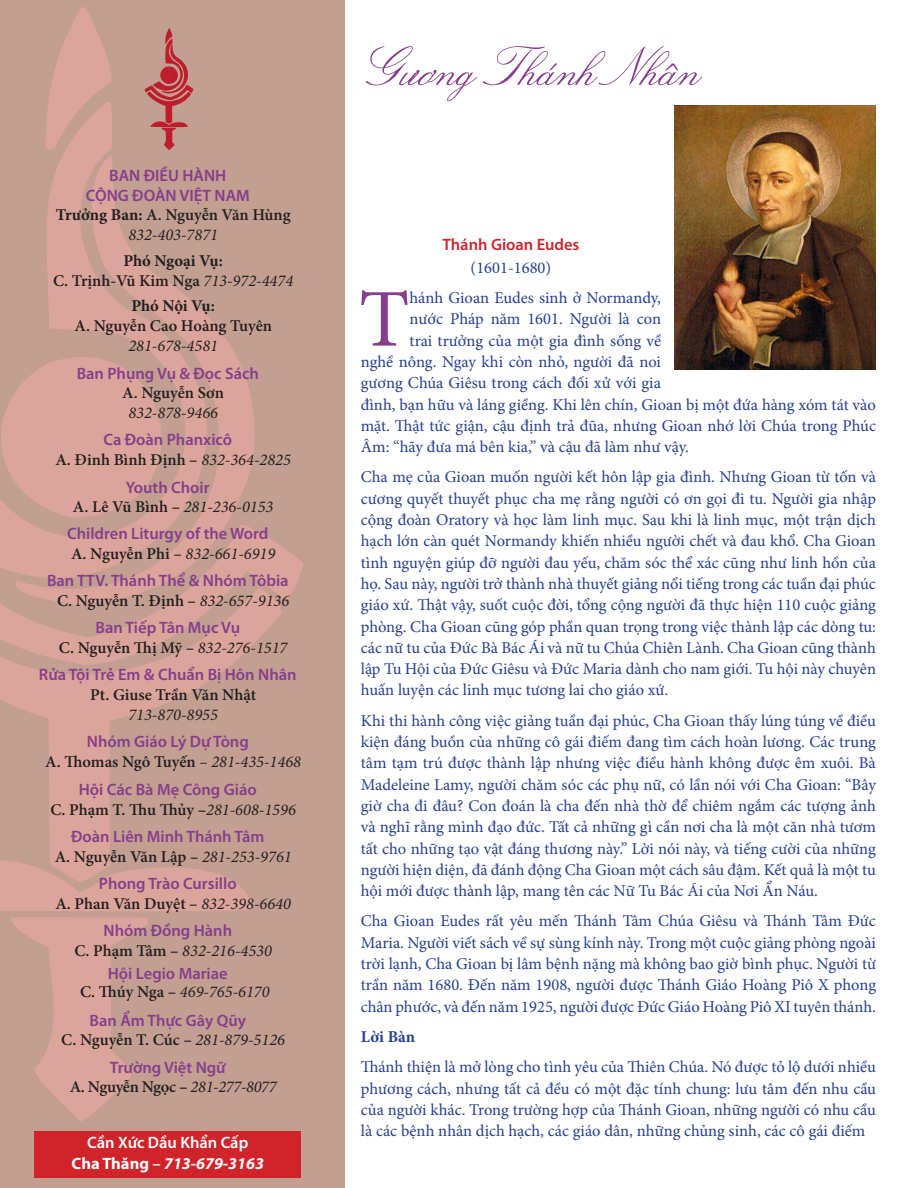
<style>
.page{position:relative;width:918px;height:1188px;background:#fff}
.page>*{position:absolute;margin:0;border:0;box-sizing:border-box;transform-origin:0 0}
.BigCap{font:82.05px "Minion Pro";color:#863e8c}
.t1{font:54px "UVN Hoa Tay 1";color:#863e8c}
.BigCap-2{font:16.5px/21.3px "Minion Pro";color:#253f8e;text-align:justify}
.BDH{font:600 16.5px/19.8px "Minion Pro";letter-spacing:-.005em;color:#231f20;text-align:center}
.BanColor{font:600 16.5px/19.8px "Myriad Pro";color:#863e8c;text-align:center}
.BDH-2{font:italic 16.5px/19.8px "Minion Pro";color:#231f20;text-align:center}
.BDH-3{font:600 16.5px "Minion Pro";letter-spacing:-.025em;color:#231f20}
.Ban{font:italic 16.5px "Minion Pro";color:#231f20}
.BDH-4{font:italic 700 16.5px "Myriad Pro";color:#fff}
.Ban-2{font:600 16.5px "Myriad Pro";color:#fff}
.Ban-3{font:600 16.5px "Myriad Pro";color:#d1232a}
.t2{font:700 16.5px "Minion Pro";color:#253f8e}
.s1{font-weight:700}
.s2{font-weight:400;font-style:italic}
.s3{font-weight:600;font-style:normal}
.s4{font-weight:700;font-style:normal}
.s5{font-style:normal}
</style>
<div class="page">
<div style="left:0;top:0;width:345px;height:1188px;background:#c39f91"></div>
<svg style="left:0;top:7px;width:303px;height:1114px"></svg>
<div style="left:34px;top:1131px;width:267px;height:47px;background:#d1232a"></div>
<svg style="left:145px;top:28px;width:48px;height:122px"></svg>
<img style="left:675px;top:105px;width:201px;height:264px">
<p class="BanColor" style="left:86px;top:165px;width:165px">BAN ĐIỀU HÀNH<br>CỘNG ĐOÀN VIỆT NAM</p>
<p class="BDH" style="left:56px;top:205px;width:236px"><span class="s1">Trưởng Ban:</span> A. Nguyễn Văn Hùng<br><span class="s2">832-403-7871</span></p>
<p class="BDH" style="left:53px;top:250px;width:242px"><span class="s1">Phó Ngoại Vụ:<br></span>C. Trịnh-Vũ Kim Nga <span class="s2">713-972-4474</span></p>
<p class="BDH" style="left:74px;top:296px;width:199px"><span class="s1">Phó Nội Vụ:<br></span>A. Nguyễn Cao Hoàng Tuyên<br><span class="s2">281-678-4581</span></p>
<p class="BDH-2" style="left:122px;top:383px;width:103px"><span class="s3">A. Nguyễn Sơn<br></span>832-878-9466</p>
<p class="BDH" style="left:55px;top:450px;width:237px">A. Đinh Bình Định <span class="s1">–</span> <span class="s2">832-364-2825</span></p>
<p class="BDH-2" style="left:73px;top:497px;width:202px"><span class="s3">A. Lê Vũ Bình</span> <span class="s4">–</span> 281-236-0153</p>
<p class="BDH" style="left:71px;top:544px;width:206px">A. Nguyễn Phi – <span class="s2">832-661-6919</span></p>
<p class="BDH" style="left:57px;top:591px;width:234px">C. Nguyễn T. Định <span class="s1">–</span> <span class="s2">832-657-9136</span></p>
<p class="BDH" style="left:59px;top:638px;width:230px">C. Nguyễn Thị Mỹ <span class="s1">–</span> <span class="s2">832-276-1517</span></p>
<p class="BDH" style="left:90px;top:685px;width:168px">Pt. Giuse Trần Văn Nhật<br><span class="s2">713-870-8955</span></p>
<p class="BDH" style="left:45px;top:752px;width:257px">A. Thomas Ngô Tuyến <span class="s2">– 281-435-1468</span></p>
<p class="BDH" style="left:50px;top:799px;width:247px">C. Phạm T. Thu Thủy <span class="s1">–</span><span class="s2">281-608-1596</span></p>
<p class="BDH" style="left:55px;top:846px;width:239px">A. Nguyễn Văn Lập <span class="s1">–</span> <span class="s2">281-253-9761</span></p>
<p class="BDH" style="left:55px;top:893px;width:237px">A. Phan Văn Duyệt <span class="s1">–</span> <span class="s2">832-398-6640</span></p>
<p class="BDH-2" style="left:74px;top:941px;width:199px"><span class="s3">C. Phạm Tâm</span> <span class="s4">–</span> 832-216-4530</p>
<p class="Ban" style="left:80px;top:981px;width:191px"><span class="s3">C. Thúy Nga</span> <span class="s4">–</span> 469-765-6170</p>
<p class="BDH" style="left:61px;top:1030px;width:225px">C. Nguyễn T. Cúc <span class="s1">–</span> <span class="s2">281-879-5126</span></p>
<p class="BDH-3" style="left:70px;top:1076px;width:209px">A. Nguyễn Ngọc <span class="s1">–</span> <span class="s2">281-277-8077</span></p>
<p class="BanColor" style="left:77px;top:363px;width:184px">Ban Phụng Vụ &amp; Đọc Sách</p>
<p class="BanColor" style="left:104px;top:429px;width:130px">Ca Đoàn Phanxicô</p>
<p class="BanColor" style="left:126px;top:477px;width:85px">Youth Choir</p>
<p class="BanColor" style="left:67px;top:523px;width:203px">Children Liturgy of the Word</p>
<p class="BanColor" style="left:47px;top:570px;width:243px">Ban TTV. Thánh Thể &amp; Nhóm Tôbia</p>
<p class="BanColor" style="left:96px;top:617px;width:146px">Ban Tiếp Tân Mục Vụ</p>
<p class="BanColor" style="left:39px;top:665px;width:259px">Rửa Tội Trẻ Em &amp; Chuẩn Bị Hôn Nhân</p>
<p class="BanColor" style="left:87px;top:732px;width:164px">Nhóm Giáo Lý Dự Tòng</p>
<p class="BanColor" style="left:79px;top:779px;width:179px">Hội Các Bà Mẹ Công Giáo</p>
<p class="BanColor" style="left:71px;top:826px;width:195px">Đoàn Liên Minh Thánh Tâm</p>
<p class="BanColor" style="left:99px;top:873px;width:139px">Phong Trào Cursillo</p>
<p class="BanColor" style="left:103px;top:920px;width:130px">Nhóm Đồng Hành</p>
<p class="BanColor" style="left:108px;top:963px;width:121px">Hội Legio Mariae</p>
<p class="BanColor" style="left:90px;top:1010px;width:158px">Ban Ẩm Thực Gây Qũy</p>
<p class="BanColor" style="left:110px;top:1057px;width:117px">Trường Việt Ngữ</p>
<p class="Ban-2" style="left:87px;top:1132px;width:163px">Cần Xức Dầu Khẩn Cấp</p>
<p class="BDH-4" style="left:72px;top:1153px;width:194px"><span class="s5">Cha Thăng</span> <span class="s3">–</span> 713-679-3163</p>
<p class="t1" style="left:361px;top:31px;width:342px">Gương Thánh Nhân</p>
<p class="Ban-3" style="left:442px;top:234px;width:139px">Thánh Gioan Eudes</p>
<p class="BigCap-2" style="left:471px;top:257px;width:82px">(1601-1680)</p>
<p class="BigCap" style="left:359px;top:264px;width:52px">T</p>
<p class="BigCap-2" style="left:410px;top:287px;width:253px">hánh Gioan Eudes sinh ở Normandy,</p>
<p class="BigCap-2" style="left:410px;top:308px;width:253px">nước Pháp năm 1601. Người là con</p>
<p class="BigCap-2" style="left:410px;top:330px;width:253px">trai trưởng của một gia đình sống về</p>
<p class="BigCap-2" style="left:361px;top:351px;width:302px">nghề nông. Ngay khi còn nhỏ, người đã noi</p>
<p class="BigCap-2" style="left:361px;top:372px;width:302px">gương Chúa Giêsu trong cách đối xử với gia</p>
<p class="BigCap-2" style="left:361px;top:394px;width:517px">đình, bạn hữu và láng giềng. Khi lên chín, Gioan bị một đứa hàng xóm tát vào</p>
<p class="BigCap-2" style="left:361px;top:415px;width:517px">mặt. Thật tức giận, cậu định trả đũa, nhưng Gioan nhớ lời Chúa trong Phúc</p>
<p class="BigCap-2" style="left:361px;top:436px;width:329px">Âm: “hãy đưa má bên kia,” và cậu đã làm như vậy.</p>
<p class="BigCap-2" style="left:361px;top:467px;width:517px">Cha mẹ của Gioan muốn người kết hôn lập gia đình. Nhưng Gioan từ tốn và cương quyết thuyết phục cha mẹ rằng người có ơn gọi đi tu. Người gia nhập cộng đoàn Oratory và học làm linh mục. Sau khi là linh mục, một trận dịch hạch lớn càn quét Normandy khiến nhiều người chết và đau khổ. Cha Gioan tình nguyện giúp đỡ người đau yếu, chăm sóc thể xác cũng như linh hồn của họ. Sau này, người trở thành nhà thuyết giảng nổi tiếng trong các tuần đại phúc giáo xứ. Thật vậy, suốt cuộc đời, tổng cộng người đã thực hiện 110 cuộc giảng phòng. Cha Gioan cũng góp phần quan trọng trong việc thành lập các dòng tu: các nữ tu của Ðức Bà Bác Ái và nữ tu Chúa Chiên Lành. Cha Gioan cũng thành lập Tu Hội của Ðức Giêsu và Ðức Maria dành cho nam giới. Tu hội này chuyên huấn luyện các linh mục tương lai cho giáo xứ.</p>
<p class="BigCap-2" style="left:361px;top:710px;width:517px">Khi thi hành công việc giảng tuần đại phúc, Cha Gioan thấy lúng túng về điều kiện đáng buồn của những cô gái điếm đang tìm cách hoàn lương. Các trung tâm tạm trú được thành lập nhưng việc điều hành không được êm xuôi. Bà Madeleine Lamy, người chăm sóc các phụ nữ, có lần nói với Cha Gioan: “Bây giờ cha đi đâu? Con đoán là cha đến nhà thờ để chiêm ngắm các tượng ảnh và nghĩ rằng mình đạo đức. Tất cả những gì cần nơi cha là một căn nhà tươm tất cho những tạo vật đáng thương này.” Lời nói này, và tiếng cười của những người hiện diện, đã đánh động Cha Gioan một cách sâu đậm. Kết quả là một tu hội mới được thành lập, mang tên các Nữ Tu Bác Ái của Nơi Ẩn Náu.</p>
<p class="BigCap-2" style="left:361px;top:911px;width:517px">Cha Gioan Eudes rất yêu mến Thánh Tâm Chúa Giêsu và Thánh Tâm Ðức Maria. Người viết sách về sự sùng kính này. Trong một cuộc giảng phòng ngoài trời lạnh, Cha Gioan bị lâm bệnh nặng mà không bao giờ bình phục. Người từ trần năm 1680. Ðến năm 1908, người được Thánh Giáo Hoàng Piô X phong chân phước, và đến năm 1925, người được Ðức Giáo Hoàng Piô XI tuyên thánh.</p>
<p class="t2" style="left:361px;top:1025px;width:56px">Lời Bàn</p>
<p class="BigCap-2" style="left:361px;top:1056px;width:517px">Thánh thiện là mở lòng cho tình yêu của Thiên Chúa. Nó được tỏ lộ dưới nhiều phương cách, nhưng tất cả đều có một đặc tính chung: lưu tâm đến nhu cầu của người khác. Trong trường hợp của Thánh Gioan, những người có nhu cầu là các bệnh nhân dịch hạch, các giáo dân, những chủng sinh, các cô gái điếm</p>
</div>
